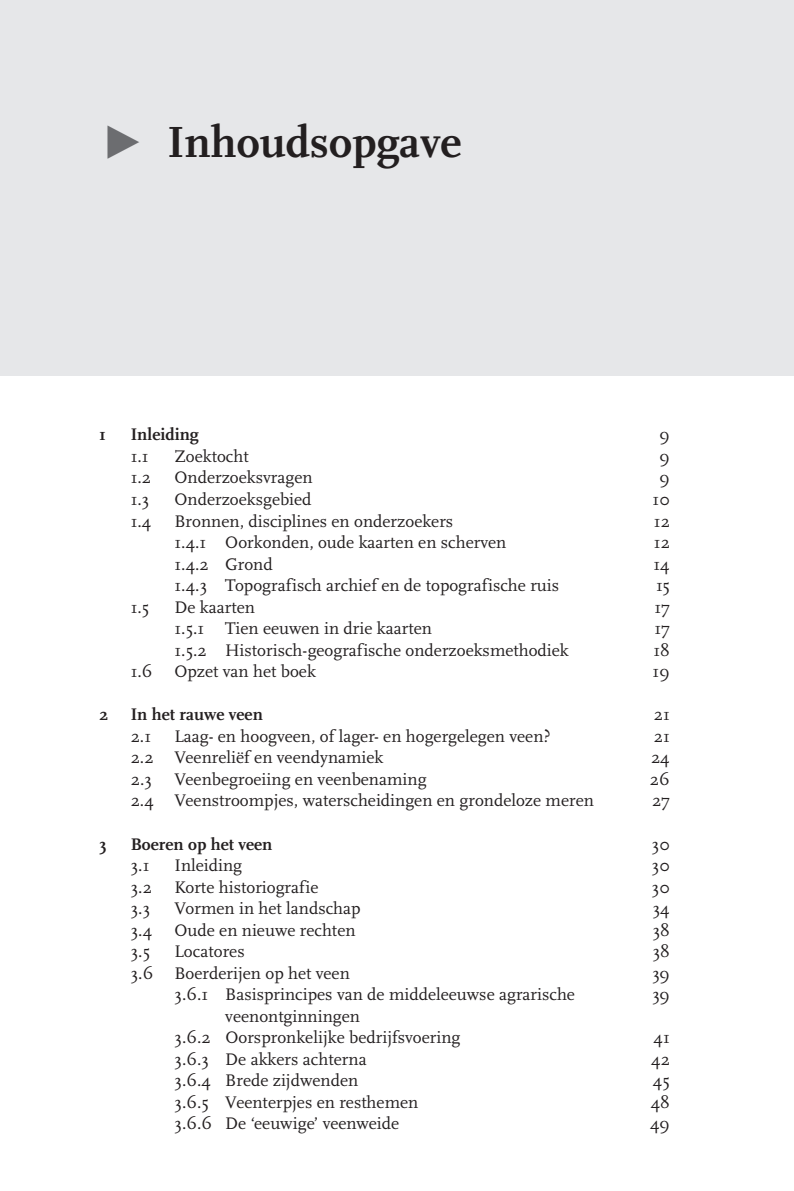
<style>
.page{position:relative;width:794px;height:1191px;background:#fff}
.page>*{position:absolute;margin:0;border:0;box-sizing:border-box;transform-origin:0 0}
.t1{font:700 45.5px "Scala OT";color:#231f20}
.t2{font:17.5px/21.5px "Scala OT";color:#231f20}
.t3{font:700 17.5px "Scala OT";color:#231f20}
.s1{font-weight:400;color:#6c6d70}
</style>
<div class="page">
<div style="left:0;top:0;width:794px;height:376px;background:#e6e7e9"></div>
<h1 class="t1" style="left:99px;top:120px;width:364px"><span class="s1">▶</span> Inhoudsopgave</h1>
<p class="t3" style="left:99px;top:426px;width:8px">1</p>
<p class="t3" style="left:131px;top:426px;width:69px">Inleiding</p>
<p class="t2" style="left:659px;top:424px;width:12px">9</p>
<p class="t2" style="left:131px;top:446px;width:19px">1.1</p>
<p class="t2" style="left:174px;top:446px;width:76px">Zoektocht</p>
<p class="t2" style="left:659px;top:446px;width:12px">9</p>
<p class="t2" style="left:131px;top:467px;width:22px">1.2</p>
<p class="t2" style="left:174px;top:467px;width:140px">Onderzoeksvragen</p>
<p class="t2" style="left:659px;top:467px;width:12px">9</p>
<p class="t2" style="left:131px;top:489px;width:20px">1.3</p>
<p class="t2" style="left:174px;top:489px;width:139px">Onderzoeksgebied</p>
<p class="t2" style="left:652px;top:489px;width:19px">10</p>
<p class="t2" style="left:131px;top:510px;width:22px">1.4</p>
<p class="t2" style="left:174px;top:510px;width:280px">Bronnen, disciplines en onderzoekers</p>
<p class="t2" style="left:654px;top:510px;width:18px">12</p>
<p class="t2" style="left:174px;top:532px;width:333px">1.4.1 Oorkonden, oude kaarten en scherven</p>
<p class="t2" style="left:654px;top:532px;width:18px">12</p>
<p class="t2" style="left:174px;top:553px;width:100px">1.4.2 Grond</p>
<p class="t2" style="left:653px;top:553px;width:18px">14</p>
<p class="t2" style="left:174px;top:575px;width:386px">1.4.3 Topografisch archief en de topografische ruis</p>
<p class="t2" style="left:656px;top:575px;width:15px">15</p>
<p class="t2" style="left:131px;top:597px;width:20px">1.5</p>
<p class="t2" style="left:174px;top:597px;width:82px">De kaarten</p>
<p class="t2" style="left:654px;top:597px;width:17px">17</p>
<p class="t2" style="left:174px;top:618px;width:259px">1.5.1 Tien eeuwen in drie kaarten</p>
<p class="t2" style="left:654px;top:618px;width:17px">17</p>
<p class="t2" style="left:174px;top:640px;width:396px">1.5.2 Historisch-geografische onderzoeksmethodiek</p>
<p class="t2" style="left:653px;top:640px;width:18px">18</p>
<p class="t2" style="left:131px;top:661px;width:23px">1.6</p>
<p class="t2" style="left:174px;top:661px;width:143px">Opzet van het boek</p>
<p class="t2" style="left:652px;top:661px;width:19px">19</p>
<p class="t3" style="left:99px;top:705px;width:11px">2</p>
<p class="t3" style="left:131px;top:705px;width:134px">In het rauwe veen</p>
<p class="t2" style="left:654px;top:704px;width:18px">21</p>
<p class="t2" style="left:131px;top:726px;width:22px">2.1</p>
<p class="t2" style="left:174px;top:726px;width:377px">Laag- en hoogveen, of lager- en hogergelegen veen?</p>
<p class="t2" style="left:654px;top:726px;width:18px">21</p>
<p class="t2" style="left:131px;top:747px;width:254px">2.2 Veenreliëf en veendynamiek</p>
<p class="t2" style="left:651px;top:747px;width:20px">24</p>
<p class="t2" style="left:131px;top:769px;width:23px">2.3</p>
<p class="t2" style="left:174px;top:769px;width:253px">Veenbegroeiing en veenbenaming</p>
<p class="t2" style="left:650px;top:769px;width:21px">26</p>
<p class="t2" style="left:131px;top:790px;width:465px">2.4 Veenstroompjes, waterscheidingen en grondeloze meren</p>
<p class="t2" style="left:652px;top:790px;width:19px">27</p>
<p class="t3" style="left:99px;top:835px;width:9px">3</p>
<p class="t3" style="left:131px;top:835px;width:143px">Boeren op het veen</p>
<p class="t2" style="left:652px;top:833px;width:20px">30</p>
<p class="t2" style="left:131px;top:855px;width:20px">3.1</p>
<p class="t2" style="left:174px;top:855px;width:69px">Inleiding</p>
<p class="t2" style="left:652px;top:855px;width:20px">30</p>
<p class="t2" style="left:131px;top:876px;width:23px">3.2</p>
<p class="t2" style="left:174px;top:876px;width:145px">Korte historiografie</p>
<p class="t2" style="left:652px;top:876px;width:20px">30</p>
<p class="t2" style="left:131px;top:898px;width:21px">3.3</p>
<p class="t2" style="left:174px;top:898px;width:188px">Vormen in het landschap</p>
<p class="t2" style="left:653px;top:898px;width:19px">34</p>
<p class="t2" style="left:131px;top:919px;width:23px">3.4</p>
<p class="t2" style="left:174px;top:919px;width:183px">Oude en nieuwe rechten</p>
<p class="t2" style="left:653px;top:919px;width:19px">38</p>
<p class="t2" style="left:131px;top:941px;width:21px">3.5</p>
<p class="t2" style="left:174px;top:941px;width:72px">Locatores</p>
<p class="t2" style="left:652px;top:941px;width:19px">38</p>
<p class="t2" style="left:131px;top:962px;width:221px">3.6 Boerderijen op het veen</p>
<p class="t2" style="left:652px;top:962px;width:19px">39</p>
<p class="t2" style="left:174px;top:984px;width:402px">3.6.1 Basisprincipes van de middeleeuwse agrarische</p>
<p class="t2" style="left:652px;top:984px;width:19px">39</p>
<p class="t2" style="left:174px;top:1006px;width:287px;text-indent:51px">veenontginningen<br>3.6.2 Oorspronkelijke bedrijfsvoering</p>
<p class="t2" style="left:653px;top:1027px;width:18px">41</p>
<p class="t2" style="left:174px;top:1049px;width:194px">3.6.3 De akkers achterna</p>
<p class="t2" style="left:651px;top:1049px;width:20px">42</p>
<p class="t2" style="left:174px;top:1070px;width:185px">3.6.4 Brede zijdwenden</p>
<p class="t2" style="left:652px;top:1070px;width:19px">45</p>
<p class="t2" style="left:174px;top:1092px;width:245px">3.6.5 Veenterpjes en resthemen</p>
<p class="t2" style="left:650px;top:1092px;width:21px">48</p>
<p class="t2" style="left:174px;top:1113px;width:226px">3.6.6 De ‘eeuwige’ veenweide</p>
<p class="t2" style="left:650px;top:1113px;width:21px">49</p>
</div>
